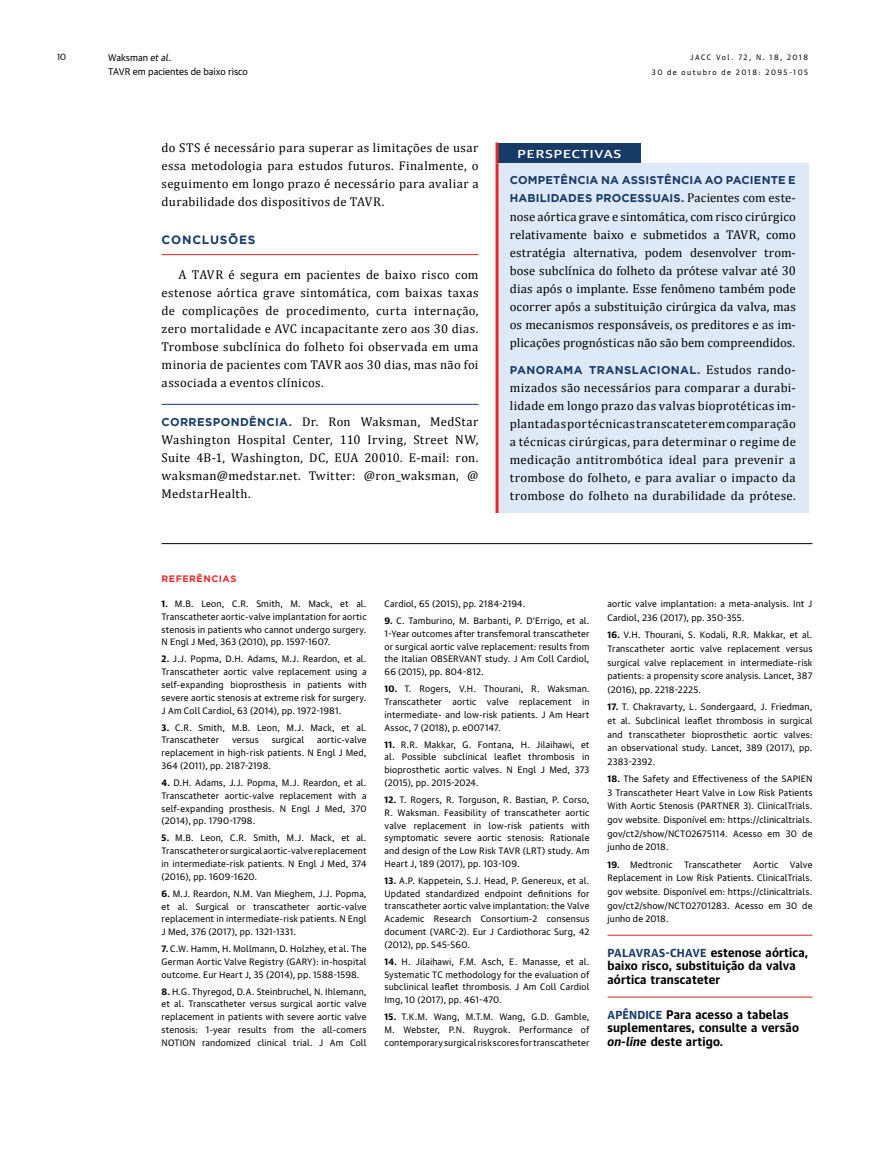
<style>
.page{position:relative;width:872px;height:1170px;background:#fff}
.page>*{position:absolute;margin:0;border:0;box-sizing:border-box;transform-origin:0 0}
.t1{font:12.75px/18px "Cambria";letter-spacing:.025em;color:#000;text-align:justify}
.t2{font:700 12px/13.5px "Guardian Sans Text";letter-spacing:.015em;color:#000}
.t3{font:700 12px "Gotham";letter-spacing:.06em;color:#183a66}
.t4{font:500 11.7px "Guardian Sans";letter-spacing:.065em;color:#fff;scale:1.24 1}
.t5{font:700 11.25px/18px "Gotham";letter-spacing:.015em;color:#183a66}
.t6{font:9.45px/14.2px "Guardian Sans Text";color:#000}
.t7{font:700 9.3px "Gotham";letter-spacing:.06em;color:#e12a2d}
.t8{font:9px/12.8px "Guardian Sans Text";letter-spacing:.02em;color:#000;text-align:justify}
.t9{font:9px "Guardian Sans";color:#000}
.t10{font:7.5px/15px "Guardian Sans Text";letter-spacing:.2em;color:#000;text-align:right}
.s1{font-style:italic}
.s2{font-family:"Gotham";font-weight:700;font-size:11.25px;color:#183a66}
.s3{font-family:"Cambria";font-weight:400;font-size:12.75px;color:#000}
.s4{font-weight:700}
.s5{font-size:11.25px;color:#183a66}
</style>
<div class="page">
<hr style="left:162px;top:254px;width:316px;height:1px;background:#d2232a">
<hr style="left:162px;top:404px;width:316px;height:1px;background:#183a66">
<div style="left:497px;top:142px;width:143px;height:21px;background:#183a66"></div>
<div style="left:497px;top:163px;width:311px;height:350px;background:#dee9f7"></div>
<hr style="left:495px;top:142px;width:3px;height:21px;background:#e12a2d">
<hr style="left:495px;top:163px;width:3px;height:350px;background:#e12a2d">
<hr style="left:607px;top:934px;width:205px;height:1px;background:#d2232a">
<hr style="left:607px;top:996px;width:205px;height:1px;background:#d2232a">
<hr style="left:162px;top:543px;width:650px;height:1px;background:#000">
<p class="t9" style="left:57px;top:50px;width:10px">10</p>
<p class="t6" style="left:108px;top:50px;width:141px">Waksman <span class="s1">et al.<br></span>TAVR em pacientes de baixo risco</p>
<h1 class="t1" style="left:162px;top:139px;width:318px">do STS é necessário para superar as limitações de usar essa metodologia para estudos futuros. Finalmente, o seguimento em longo prazo é necessário para avaliar a durabilidade dos dispositivos de TAVR.</h1>
<h2 class="t3" style="left:162px;top:232px;width:20px">CONCL</h2>
<h2 class="t3" style="left:210px;top:232px;width:47px">USÕES</h2>
<p class="t1" style="left:162px;top:265px;width:318px;text-indent:17px">A TAVR é segura em pacientes de baixo risco com estenose aórtica grave sintomática, com baixas taxas de complicações de procedimento, curta internação, zero mortalidade e AVC incapacitante zero aos 30 dias.<br>Trombose subclínica do folheto foi observada em uma minoria de pacientes com TAVR aos 30 dias, mas não foi associada a eventos clínicos.</p>
<p class="t5" style="left:162px;top:412px;width:44px">CORRESP</p>
<h1 class="t1" style="left:162px;top:412px;width:318px;text-indent:59px"><span class="s2">ONDÊNCIA.</span> Dr. Ron Waksman, MedStar Washington Hospital Center, 110 Irving, Street NW, Suite 4B-1, Washington, DC, EUA 20010. E-mail: ron. waksman@medstar.net. Twitter: @ron_waksman, @ MedstarHealth.</h1>
<p class="t7" style="left:162px;top:573px;width:36px">REFERÊNCIA</p>
<p class="t7" style="left:230px;top:573px;width:7px">S</p>
<p class="t10" style="left:652px;top:49px;width:158px">JACC Vol. 72, N. 18, 2018<br>30 de outubro de 2018: 2095-105</p>
<p class="t4" style="left:517px;top:145px;width:85px">PERSPECTIVAS</p>
<p class="t5" style="left:510px;top:171px;width:286px">COMPETÊNCIA NA ASSISTÊNCIA AO PACIENTE E<br>HABILIDADES</p>
<p class="t1" style="left:510px;top:189px;width:287px;text-indent:151px"><span class="s2">AIS.</span> Pacientes com este&shy;nose aórtica grave e sintomática, com risco cirúrgico relativamente baixo e submetidos a TAVR, como estratégia alternativa, podem desenvolver trom&shy;bose subclínica do folheto da prótese valvar até 30 dias após o implante. Esse fenômeno também pode ocorrer após a substituição cirúrgica da valva, mas os mecanismos responsáveis, os preditores e as im&shy;plicações prognósticas não são bem compreendidos.</p>
<p class="t5" style="left:510px;top:361px;width:287px">PANORAMA TRANSLACIONAL. <span class="s3">Estudos rando-</span></p>
<p class="t1" style="left:510px;top:379px;width:287px">mizados são necessários para comparar a durabi&shy;lidade em longo prazo das valvas bioprotéticas im&shy;plantadas por técnicas transcateter em comparação a técnicas cirúrgicas, para determinar o regime de medicação antitrombótica ideal para prevenir a trombose do folheto, e para avaliar o impacto da trombose do folheto na durabilidade da prótese.</p>
<p class="t5" style="left:596px;top:189px;width:43px">PROCESSU</p>
<p class="t8" style="left:162px;top:596px;width:206px"><span class="s4">1.</span> M.B. Leon, C.R. Smith, M. Mack, et al.<br>Transcatheter aortic-valve implantation for aortic stenosis in patients who cannot undergo surgery.<br>N Engl J Med, 363 (2010), pp. 1597-1607.</p>
<p class="t8" style="left:162px;top:652px;width:206px"><span class="s4">2.</span> J.J. Popma, D.H. Adams, M.J. Reardon, et al.<br>Transcatheter aortic valve replacement using a self-expanding bioprosthesis in patients with severe aortic stenosis at extreme risk for surgery.<br>J Am Coll Cardiol, 63 (2014), pp. 1972-1981.</p>
<p class="t8" style="left:162px;top:720px;width:206px"><span class="s4">3.</span> C.R. Smith, M.B. Leon, M.J. Mack, et al.<br>Transcatheter</p>
<p class="t8" style="left:162px;top:732px;width:206px;text-indent:156px">aortic-valve replacement in high-risk patients. N Engl J Med, 364 (2011), pp. 2187-2198.</p>
<p class="t8" style="left:162px;top:775px;width:206px"><span class="s4">4.</span> D.H. Adams, J.J. Popma, M.J. Reardon, et al.<br>Transcatheter aortic-valve replacement with a self-expanding prosthesis. N Engl J Med, 370 (2014), pp. 1790-1798.</p>
<p class="t8" style="left:162px;top:830px;width:206px"><span class="s4">5.</span> M.B. Leon, C.R. Smith, M.J. Mack, et al.<br>Transcatheter or surgical aortic-valve replacement in intermediate-risk patients. N Engl J Med, 374 (2016), pp. 1609-1620.</p>
<p class="t8" style="left:162px;top:886px;width:206px"><span class="s4">6.</span> M.J. Reardon, N.M. Van Mieghem, J.J. Popma, et al. Surgical or transcatheter aortic-valve replacement in intermediate-risk patients. N Engl J Med, 376 (2017), pp. 1321-1331.</p>
<p class="t8" style="left:162px;top:941px;width:206px"><span class="s4">7.</span> C.W. Hamm, H. Mollmann, D. Holzhey, et al. The German Aortic Valve Registry (GARY): in-hospital outcome. Eur Heart J, 35 (2014), pp. 1588-1598.</p>
<p class="t8" style="left:162px;top:984px;width:206px"><span class="s4">8.</span> H.G. Thyregod, D.A. Steinbruchel, N. Ihlemann, et al. Transcatheter versus surgical aortic valve replacement in patients with severe aortic valve stenosis: 1-year results from the all-comers NOTION randomized clinical trial. J Am Coll</p>
<p class="t8" style="left:232px;top:732px;width:28px">versus</p>
<p class="t8" style="left:272px;top:732px;width:34px">surgical</p>
<p class="t8" style="left:384px;top:596px;width:142px">Cardiol, 65 (2015), pp. 2184-2194.</p>
<p class="t8" style="left:384px;top:613px;width:206px"><span class="s4">9.</span> C. Tamburino, M. Barbanti, P. D’Errigo, et al.<br>1-Year outcomes after transfemoral transcatheter or surgical aortic valve replacement: results from the Italian OBSERVANT study. J Am Coll Cardiol, 66 (2015), pp. 804-812.</p>
<p class="t8" style="left:384px;top:681px;width:206px"><span class="s4">10.</span> T. Rogers, V.H. Thourani, R. Waksman.<br>Transcatheter aortic valve replacement in intermediate- and low-risk patients. J Am Heart Assoc, 7 (2018), p. e007147.</p>
<p class="t8" style="left:384px;top:737px;width:206px"><span class="s4">11.</span> R.R. Makkar, G. Fontana, H. Jilaihawi, et al. Possible subclinical leaflet thrombosis in bioprosthetic aortic valves. N Engl J Med, 373 (2015), pp. 2015-2024.</p>
<p class="t8" style="left:384px;top:792px;width:206px"><span class="s4">12.</span> T. Rogers, R. Torguson, R. Bastian, P. Corso, R. Waksman. Feasibility of transcatheter aortic valve replacement in low-risk patients with symptomatic severe aortic stenosis: Rationale and design of the Low Risk TAVR (LRT) study. Am Heart J, 189 (2017), pp. 103-109.</p>
<p class="t8" style="left:384px;top:873px;width:206px"><span class="s4">13.</span> A.P. Kappetein, S.J. Head, P. Genereux, et al.<br>Updated standardized endpoint definitions for transcatheter aortic valve implantation: the Valve Academic Research Consortium-2 consensus document (VARC-2). Eur J Cardiothorac Surg, 42 (2012), pp. S45-S60.</p>
<p class="t8" style="left:384px;top:954px;width:206px"><span class="s4">14.</span> H. Jilaihawi, F.M. Asch, E. Manasse, et al.<br>Systematic TC methodology for the evaluation of subclinical leaflet thrombosis. J Am Coll Cardiol Img, 10 (2017), pp. 461-470.</p>
<p class="t8" style="left:384px;top:1009px;width:206px"><span class="s4">15.</span> T.K.M. Wang, M.T.M. Wang, G.D. Gamble, M. Webster, P.N. Ruygrok. Performance of contemporary surgical risk scores for transcatheter</p>
<p class="t8" style="left:607px;top:596px;width:206px;line-height:13.5px">aortic valve implantation: a meta-analysis. Int J<br>Cardiol, 236 (2017), pp. 350-355.</p>
<p class="t8" style="left:607px;top:627px;width:206px;line-height:13.5px"><span class="s4">16.</span> V.H. Thourani, S. Kodali, R.R. Makkar, et al.<br>Transcatheter aortic valve replacement versus surgical valve replacement in intermediate-risk patients: a propensity score analysis. Lancet, 387 (2016), pp. 2218-2225.</p>
<p class="t8" style="left:607px;top:699px;width:206px;line-height:13.5px"><span class="s4">17.</span> T. Chakravarty, L. Sondergaard, J. Friedman, et al. Subclinical leaflet thrombosis in surgical and transcatheter bioprosthetic aortic valves: an observational study. Lancet, 389 (2017), pp.<br>2383-2392.</p>
<p class="t8" style="left:607px;top:771px;width:206px;line-height:13.5px"><span class="s4">18.</span> The Safety and Effectiveness of the SAPIEN 3 Transcatheter Heart Valve in Low Risk Patients With Aortic Stenosis (PARTNER 3). ClinicalTrials. gov website. Disponível em: https://clinicaltrials. gov/ct2/show/NCT02675114. Acesso em 30 de junho de 2018.</p>
<p class="t8" style="left:607px;top:857px;width:67px"><span class="s4">19.</span> Medtronic</p>
<p class="t8" style="left:684px;top:857px;width:59px">Transcatheter</p>
<p class="t8" style="left:753px;top:857px;width:27px">Aortic</p>
<p class="t8" style="left:607px;top:856px;width:206px;line-height:13.5px;text-indent:182px">Valve Replacement in Low Risk Patients. ClinicalTrials. gov website. Disponível em: https://clinicaltrials. gov/ct2/show/NCT02701283. Acesso em 30 de junho de 2018.</p>
<h2 class="t2" style="left:607px;top:944px;width:202px"><span class="s5">PALAVRAS-CHAVE</span> estenose aórtica, baixo risco, substituição da valva aórtica transcateter</h2>
<h2 class="t2" style="left:607px;top:1006px;width:193px"><span class="s5">APÊNDICE</span> Para acesso a tabelas suplementares, consulte a versão <span class="s1">on-line</span> deste artigo.</h2>
</div>
